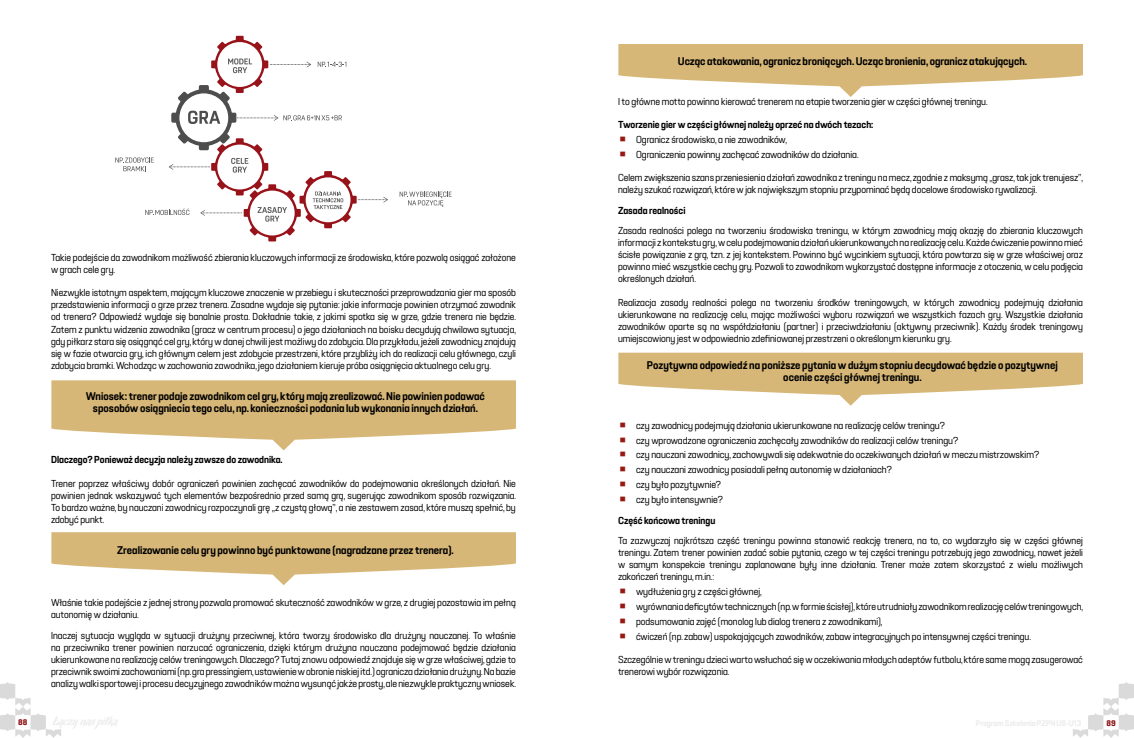
<style>
.page{position:relative;width:1134px;height:738px;background:#fff}
.page>*{position:absolute;margin:0;border:0;box-sizing:border-box;transform-origin:0 0}
.t1{font:700 11px/12px "PZPN";color:#000;text-align:center}
.t2{font:10px/12px "PZPN";color:#000;text-align:justify}
.t3{font:700 10px/20.5px "PZPN";color:#000}
.t4{font:800 8px "PZPN";color:#8c1012}
.s1{font-size:46px;color:#961914}
.s2{font-weight:400;font-size:46px;color:#961914}
.s3{font-weight:400}
</style>
<div class="page">
<svg style="left:1073px;top:682px;width:61px;height:55px"></svg>
<svg style="left:0;top:682px;width:61px;height:55px"></svg>
<svg style="left:400px;top:191px;width:52px;height:16px"></svg>
<svg style="left:115px;top:36px;width:273px;height:205px"></svg>
<svg style="left:51px;top:380px;width:465px;height:70px"></svg>
<svg style="left:51px;top:532px;width:465px;height:52px"></svg>
<svg style="left:618px;top:44px;width:465px;height:53px"></svg>
<svg style="left:618px;top:352px;width:465px;height:53px"></svg>
<p class="t2" style="left:51px;top:251px;width:466px">Takie podejście da zawodnikom możliwość zbierania kluczowych informacji ze środowiska, które pozwolą osiągać założone w grach cele gry.</p>
<p class="t2" style="left:51px;top:287px;width:467px">Niezwykle istotnym aspektem, mającym kluczowe znaczenie w przebiegu i skuteczności przeprowadzania gier ma sposób przedstawienia informacji o grze przez trenera. Zasadne wydaje się pytanie: jakie informacje powinien otrzymać zawodnik od trenera? Odpowiedź wydaje się banalnie prosta. Dokładnie takie, z jakimi spotka się w grze, gdzie trenera nie będzie.<br>Zatem z punktu widzenia zawodnika (gracz w centrum procesu) o jego działaniach na boisku decydują chwilowa sytuacja, gdy piłkarz stara się osiągnąć cel gry, który w danej chwili jest możliwy do zdobycia. Dla przykładu, jeżeli zawodnicy znajdują się w fazie otwarcia gry, ich głównym celem jest zdobycie przestrzeni, które przybliży ich do realizacji celu głównego, czyli zdobycia bramki. Wchodząc w zachowania zawodnika, jego działaniem kieruje próba osiągnięcia aktualnego celu gry.</p>
<p class="t1" style="left:86px;top:390px;width:401px">Wniosek: trener podaje zawodnikom cel gry, który mają zrealizować. Nie powinien podawać sposobów osiągniecia tego celu, np. konieczności podania lub wykonania innych działań.</p>
<p class="t3" style="left:51px;top:449px;width:233px">Dlaczego? Ponieważ decyzja należy zawsze do zawodnika.</p>
<p class="t2" style="left:51px;top:477px;width:467px">Trener poprzez właściwy dobór ograniczeń powinien zachęcać zawodników do podejmowania określonych działań. Nie powinien jednak wskazywać tych elementów bezpośrednio przed samą grą, sugerując zawodnikom sposób rozwiązania.<br>To bardzo ważne, by nauczani zawodnicy rozpoczynali grę „z czystą głową”, a nie zestawem zasad, które muszą spełnić, by zdobyć punkt.</p>
<p class="t1" style="left:117px;top:543px;width:338px">Zrealizowanie celu gry powinno być punktowane (nagradzane przez trenera).</p>
<p class="t2" style="left:51px;top:596px;width:466px">Właśnie takie podejście z jednej strony pozwala promować skuteczność zawodników w grze, z drugiej pozostawia im pełną autonomię w działaniu.</p>
<p class="t2" style="left:51px;top:629px;width:467px">Inaczej sytuacja wygląda w sytuacji drużyny przeciwnej, która tworzy środowisko dla drużyny nauczanej. To właśnie na przeciwnika trener powinien narzucać ograniczenia, dzięki którym drużyna nauczana podejmować będzie działania ukierunkowane na realizację celów treningowych. Dlaczego? Tutaj znowu odpowiedź znajduje się w grze właściwej, gdzie to przeciwnik swoimi zachowaniami (np. gra pressingiem, ustawienie w obronie niskiej itd.) ogranicza działania drużyny. Na bazie analizy walki sportowej i procesu decyzyjnego zawodników można wysunąć jakże prosty, ale niezwykle praktyczny wniosek.</p>
<p class="t1" style="left:678px;top:56px;width:351px">Ucząc atakowania, ogranicz broniących. Ucząc bronienia, ogranicz atakujących.</p>
<p class="t2" style="left:618px;top:95px;width:371px">I to główne motto powinno kierować trenerem na etapie tworzenia gier w części głównej treningu.</p>
<p class="t3" style="left:618px;top:114px;width:257px">Tworzenie gier w części głównej należy oprzeć na dwóch tezach:</p>
<p class="t2" style="left:618px;top:133px;width:170px"><span class="s1">•</span> Ogranicz środowisko, a nie zawodników,</p>
<p class="t2" style="left:618px;top:148px;width:242px"><span class="s1">•</span> Ograniczenia powinny zachęcać zawodników do działania.</p>
<p class="t2" style="left:618px;top:172px;width:467px">Celem zwiększenia szans przeniesienia działań zawodnika z treningu na mecz, zgodnie z maksymą „grasz, tak jak trenujesz”, należy szukać rozwiązań, które w jak największym stopniu przypominać będą docelowe środowisko rywalizacji.</p>
<p class="t3" style="left:618px;top:200px;width:69px">Zasada realności</p>
<p class="t2" style="left:618px;top:225px;width:466px">Zasada realności polega na tworzeniu środowiska treningu, w którym zawodnicy mają okazję do zbierania kluczowych informacji z kontekstu gry, w celu podejmowania działań ukierunkowanych na realizację celu. Każde ćwiczenie powinno mieć ścisłe powiązanie z grą, tzn. z jej kontekstem. Powinno być wycinkiem sytuacji, która powtarza się w grze właściwej oraz powinno mieć wszystkie cechy gry. Pozwoli to zawodnikom wykorzystać dostępne informacje z otoczenia, w celu podjęcia określonych działań.</p>
<p class="t2" style="left:618px;top:296px;width:466px">Realizacja zasady realności polega na tworzeniu środków treningowych, w których zawodnicy podejmują działania ukierunkowane na realizację celu, mając możliwości wyboru rozwiązań we wszystkich fazach gry. Wszystkie działania zawodników oparte są na współdziałaniu (partner) i przeciwdziałaniu (aktywny przeciwnik). Każdy środek treningowy umiejscowiony jest w odpowiednio zdefiniowanej przestrzeni o określonym kierunku gry.</p>
<p class="t1" style="left:647px;top:359px;width:412px">Pozytywna odpowiedź na poniższe pytania w dużym stopniu decydować będzie o pozytywnej ocenie części głównej treningu.</p>
<p class="t2" style="left:618px;top:419px;width:328px"><span class="s1">•</span> czy zawodnicy podejmują działania ukierunkowane na realizację celów treningu?</p>
<p class="t2" style="left:618px;top:434px;width:342px"><span class="s1">•</span> czy wprowadzone ograniczenia zachęcały zawodników do realizacji celów treningu?</p>
<p class="t2" style="left:618px;top:448px;width:423px"><span class="s1">•</span> czy nauczani zawodnicy, zachowywali się adekwatnie do oczekiwanych działań w meczu mistrzowskim?</p>
<p class="t2" style="left:618px;top:463px;width:275px"><span class="s1">•</span> czy nauczani zawodnicy posiadali pełną autonomię w działaniach?</p>
<p class="t2" style="left:618px;top:478px;width:105px"><span class="s1">•</span> czy było pozytywnie?</p>
<p class="t3" style="left:618px;top:489px;width:106px"><span class="s2">•</span> <span class="s3">czy było intensywnie?<br></span>Część końcowa treningu</p>
<p class="t2" style="left:618px;top:534px;width:466px">Ta zazwyczaj najkrótsza część treningu powinna stanowić reakcję trenera, na to, co wydarzyło się w części głównej treningu. Zatem trener powinien zadać sobie pytania, czego w tej części treningu potrzebują jego zawodnicy, nawet jeżeli w samym konspekcie treningu zaplanowane były inne działania. Trener może zatem skorzystać z wielu możliwych zakończeń treningu, m.in.:</p>
<p class="t2" style="left:618px;top:585px;width:145px"><span class="s1">•</span> wydłużenia gry z części głównej,</p>
<p class="t2" style="left:618px;top:600px;width:467px"><span class="s1">•</span> wyrównania deficytów technicznych (np. w formie ścisłej), które utrudniały zawodnikom realizację celów treningowych,</p>
<p class="t2" style="left:618px;top:614px;width:266px"><span class="s1">•</span> podsumowania zajęć (monolog lub dialog trenera z zawodnikami),</p>
<p class="t2" style="left:618px;top:629px;width:414px"><span class="s1">•</span> ćwiczeń (np. zabaw) uspokajających zawodników, zabaw integracyjnych po intensywnej części treningu.</p>
<p class="t2" style="left:618px;top:653px;width:466px">Szczególnie w treningu dzieci warto wsłuchać się w oczekiwania młodych adeptów futbolu, które same mogą zasugerować trenerowi wybór rozwiązania.</p>
<p class="t4" style="left:18px;top:717px;width:11px">88</p>
<p class="t4" style="left:1106px;top:717px;width:11px">89</p>
</div>
